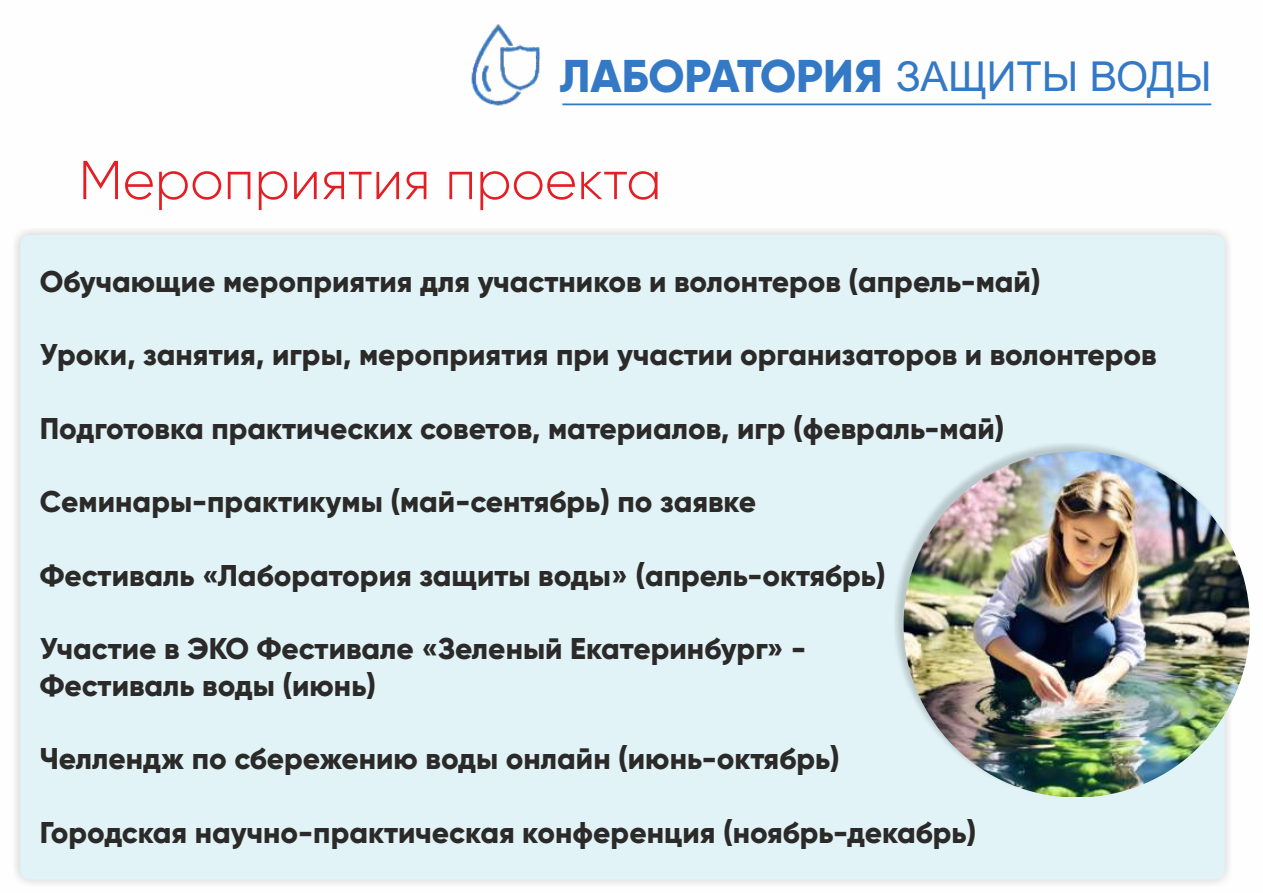
<style>
.page{position:relative;width:1263px;height:893px;background:#fff}
.page>*{position:absolute;margin:0;border:0;box-sizing:border-box;transform-origin:0 0}
.t1{font:300 54.6px "Gilroy";color:#e31e24}
.t2{font:800 45.9px "Gilroy";color:#3479c5}
.t3{font:800 30px/36.8px "Gilroy";color:#2b2a29}
.s1{font-family:"Arial";font-weight:400;font-size:41.25px}
</style>
<div class="page">
<hr style="left:562px;top:103px;width:649px;height:2px;background:#3479c5">
<img style="left:471px;top:24px;width:70px;height:82px">
<div style="left:20px;top:235px;width:1205px;height:644px;background:#e1f3f7;border-radius:9px"></div>
<img style="left:895px;top:443px;width:353px;height:353px">
<img style="left:903px;top:451px;width:347px;height:345px;border-radius:50%">
<h2 class="t2" style="left:560px;top:55px;width:653px">ЛАБОРАТОРИЯ <span class="s1">ЗАЩИТЫ ВОДЫ</span></h2>
<h1 class="t1" style="left:79px;top:155px;width:585px">Мероприятия проекта</h1>
<p class="t3" style="left:40px;top:264px;width:1002px">Обучающие мероприятия для участников и волонтеров (апрель-май)</p>
<p class="t3" style="left:40px;top:338px;width:1118px">Уроки, занятия, игры, мероприятия при участии организаторов и волонтеров</p>
<p class="t3" style="left:40px;top:411px;width:966px">Подготовка практических советов, материалов, игр (февраль-май)</p>
<p class="t3" style="left:40px;top:485px;width:718px">Семинары-практикумы (май-сентябрь) по заявке</p>
<p class="t3" style="left:40px;top:558px;width:847px">Фестиваль «Лаборатория защиты воды» (апрель-октябрь)</p>
<p class="t3" style="left:40px;top:632px;width:768px">Участие в ЭКО Фестивале «Зеленый Екатеринбург» -<br>Фестиваль воды (июнь)</p>
<p class="t3" style="left:40px;top:742px;width:801px">Челлендж по сбережению воды онлайн (июнь-октябрь)</p>
<p class="t3" style="left:40px;top:816px;width:938px">Городская научно-практическая конференция (ноябрь-декабрь)</p>
</div>
